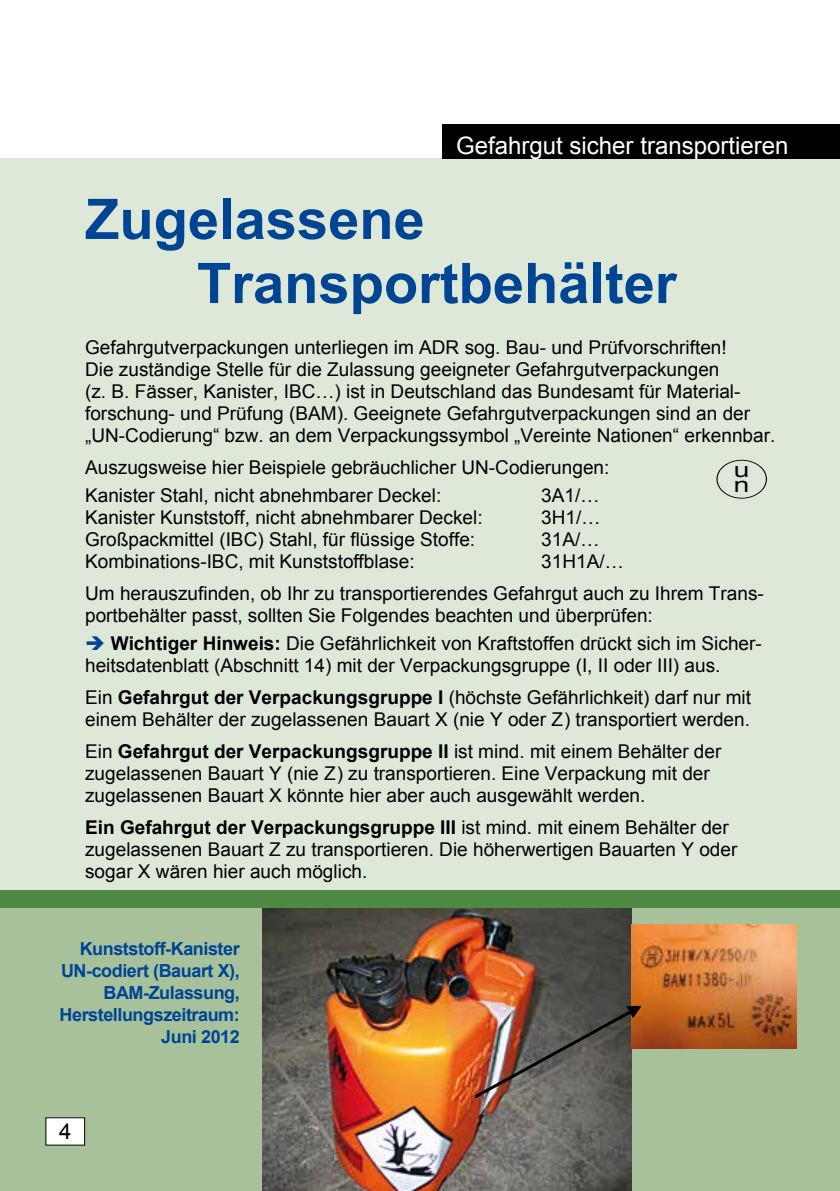
<style>
.page{position:relative;width:840px;height:1191px;background:#fff}
.page>*{position:absolute;margin:0;border:0;box-sizing:border-box;transform-origin:0 0}
.t1{font:700 56px "Arial";color:#004494}
.t2{font:24px "Arial";color:#fff}
.t3{font:22px "Arial";color:#000}
.t4{font:21.4px/15px "Helvetica Neue";color:#000;scale:1.3 1}
.t5{font:19px/22px "Arial";color:#000}
.t6{font:700 18px/22px "Arial";letter-spacing:-.025em;color:#004494;text-align:right}
.s1{color:#004494}
.s2{font-weight:700}
</style>
<div class="page">
<div style="left:0;top:159px;width:839px;height:1032px;background:#dee8d8"></div>
<div style="left:0;top:890px;width:839px;height:301px;background:#a7c29b"></div>
<div style="left:442px;top:125px;width:397px;height:34px;background:#000"></div>
<div style="left:46px;top:1117px;width:39px;height:28px;background:#fff"></div>
<svg style="left:839px;top:459px;width:1px;height:17px"></svg>
<img style="left:262px;top:907px;width:369px;height:284px">
<img style="left:631px;top:924px;width:164px;height:124px">
<div style="left:716px;top:460px;width:50px;height:38px;border:1px solid #000;border-radius:50%"></div>
<div style="left:0;top:890px;width:839px;height:17px;background:#4e8a44"></div>
<img style="left:474px;top:1006px;width:167px;height:92px">
<h1 class="t1" style="left:85px;top:180px;width:341px">Zugelassene</h1>
<p class="t2" style="left:456px;top:129px;width:334px">Gefahrgut sicher transportieren</p>
<h1 class="t1" style="left:197px;top:244px;width:481px">Transportbehälter</h1>
<p class="t5" style="left:85px;top:336px;width:691px">Gefahrgutverpackungen unterliegen im ADR sog. Bau- und Prüfvorschriften!<br>Die zuständige Stelle für die Zulassung geeigneter Gefahrgutverpackungen<br>(z. B. Fässer, Kanister, IBC…) ist in Deutschland das Bundesamt für Material&shy;forschung- und Prüfung (BAM). Geeignete Gefahrgutverpackungen sind an der „UN-Codierung“ bzw. an dem Verpackungssymbol „Vereinte Nationen“ erkennbar.</p>
<p class="t5" style="left:85px;top:453px;width:525px;line-height:28px">Auszugsweise hier Beispiele gebräuchlicher UN-Codierungen:<br>Kanister Stahl, nicht abnehmbarer Deckel:</p>
<p class="t4" style="left:733px;top:461px;width:13px">u n</p>
<p class="t5" style="left:541px;top:484px;width:60px">3A1/…</p>
<p class="t5" style="left:85px;top:506px;width:399px">Kanister Kunststoff, nicht abnehmbarer Deckel:</p>
<p class="t5" style="left:541px;top:506px;width:61px">3H1/…</p>
<p class="t5" style="left:85px;top:528px;width:391px">Großpackmittel (IBC) Stahl, für flüssige Stoffe:</p>
<p class="t5" style="left:541px;top:528px;width:60px">31A/…</p>
<p class="t5" style="left:85px;top:550px;width:331px">Kombinations-IBC, mit Kunststoffblase:</p>
<p class="t5" style="left:85px;top:545px;width:680px;line-height:32px;text-indent:456px">31H1A/…<br>Um herauszufinden, ob Ihr zu transportierendes Gefahrgut auch zu Ihrem Trans-</p>
<p class="t5" style="left:85px;top:604px;width:569px">portbehälter passt, sollten Sie Folgendes beachten und überprüfen:</p>
<p class="t5" style="left:85px;top:632px;width:677px"><span class="s1">➔</span> <span class="s2">Wichtiger Hinweis:</span> Die Gefährlichkeit von Kraftstoffen drückt sich im Sicher&shy;heitsdatenblatt (Abschnitt 14) mit der Verpackungsgruppe (I, II oder III) aus.</p>
<p class="t5" style="left:85px;top:686px;width:667px">Ein <span class="s2">Gefahrgut der Verpackungsgruppe I</span> (höchste Gefährlichkeit) darf nur mit einem Behälter der zugelassenen Bauart X (nie Y oder Z) transportiert werden.</p>
<p class="t5" style="left:85px;top:740px;width:637px">Ein <span class="s2">Gefahrgut der Verpackungsgruppe II</span> ist mind. mit einem Behälter der zugelassenen Bauart Y (nie Z) zu transportieren. Eine Verpackung mit der zugelassenen Bauart X könnte hier aber auch ausgewählt werden.</p>
<p class="t5" style="left:85px;top:816px;width:653px"><span class="s2">Ein Gefahrgut der Verpackungsgruppe III</span> ist mind. mit einem Behälter der zugelassenen Bauart Z zu transportieren. Die höherwertigen Bauarten Y oder sogar X wären hier auch möglich.</p>
<p class="t6" style="left:60px;top:937px;width:182px">Kunststoff-Kanister<br>UN-codiert (Bauart X),<br>BAM-Zulassung,<br>Herstellungszeitraum:<br>Juni 2012</p>
<p class="t3" style="left:59px;top:1116px;width:14px">4</p>
</div>
